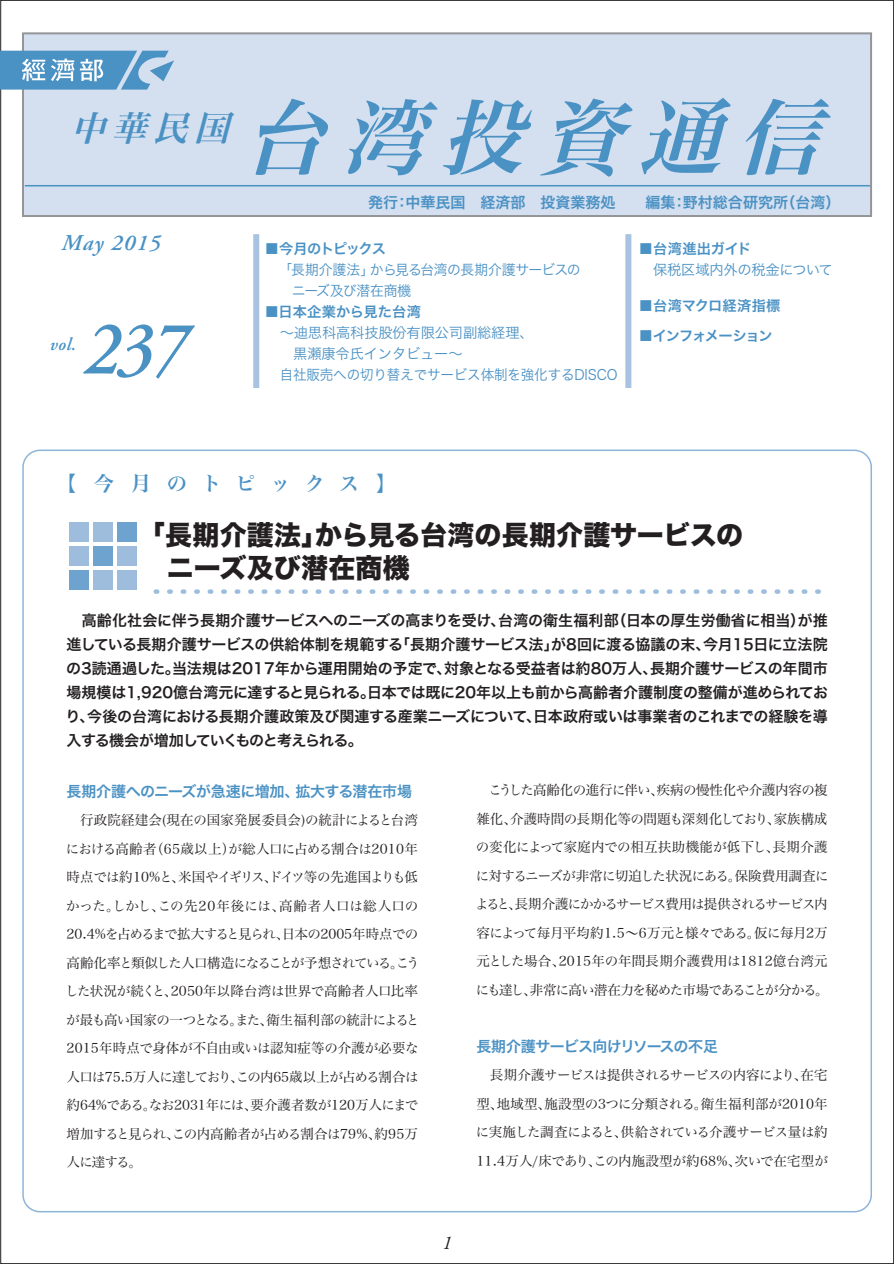
<style>
.page{position:relative;width:894px;height:1264px;background:#fff}
.page>*{position:absolute;margin:0;border:0;box-sizing:border-box;transform-origin:0 0}
.t1{font:italic 82.5px "Hira Min Pro W6 90 pv RKSJ H";letter-spacing:.2em;color:#4a91c4}
.t2{font:italic 600 76.5px "Adobe Garamond Pro";color:#4a91c4;scale:.9 1}
.t3{font:italic 34.5px "Hira Min Pro W6 90 pv RKSJ H";color:#4a91c4}
.t4{font:27px/33px "Hira Kaku Std W8 90 pv RKSJ H";letter-spacing:.01em;color:#231f20}
.t5{font:italic 600 22.5px "Adobe Garamond Pro";letter-spacing:.05em;color:#4a91c4}
.t6{font:20.25px "Hira Min Pro W6 90 pv RKSJ H";letter-spacing:.695em;color:#4a91c4}
.t7{font:italic 19.5px "Adobe Garamond Pro";color:#231f20}
.t8{font:italic 600 18px "Adobe Garamond Pro";color:#4a91c4}
.t9{font:15px/24px "Hira Kaku Pro W6 90 pv RKSJ H";letter-spacing:-.035em;color:#231f20;text-align:justify}
.t10{font:15px "Hira Kaku Pro W6 90 pv RKSJ H";letter-spacing:-.035em;color:#4a91c4}
.t11{font:15px "Hira Kaku Pro N W6 90 pv RKSJ H";color:#4a91c4}
.t12{font:14.25px/21px "Hira Kaku Pro W3 90 pv RKSJ H";letter-spacing:-.01em;color:#4a91c4}
.t13{font:14.25px "Hira Kaku Pro W3 90 pv RKSJ H";letter-spacing:-.01em;color:#4a91c4;scale:.95 1}
.t14{font:14.25px "Hira Kaku Pro W6 90 pv RKSJ H";color:#4a91c4}
.t15{font:14.25px "Hira Kaku Pro W6 90 pv RKSJ H";letter-spacing:.015em;color:#4a91c4}
.t16{font:14.25px "Hira Kaku Pro W6 90 pv RKSJ H";letter-spacing:-.075em;color:#4a91c4}
.t17{font:14.25px "Hira Kaku Pro W6 90 pv RKSJ H";letter-spacing:-.09em;color:#4a91c4}
.t18{font:13.5px/28.5px "Hira Min Pro W3 90 pv RKSJ H";letter-spacing:-.03em;color:#231f20;text-align:justify}
</style>
<div class="page">
<div style="left:22px;top:32px;width:850px;height:185px;background:#d4dfef"></div>
<hr style="left:25px;top:185px;width:845px;height:1px;background:#4a91c4">
<svg style="left:0;top:51px;width:174px;height:39px;background:#73a9d1"></svg>
<div style="left:625px;top:234px;width:6px;height:154px;background:#a7c3e1"></div>
<svg style="left:156px;top:589px;width:665px;height:5px"></svg>
<div style="left:253px;top:234px;width:6px;height:154px;background:#a7c3e1"></div>
<div style="left:69px;top:571px;width:19px;height:19px;background:#6ea2cf"></div>
<div style="left:69px;top:547px;width:19px;height:19px;background:#9ebddd"></div>
<div style="left:69px;top:523px;width:19px;height:19px;background:#9ebddd"></div>
<div style="left:93px;top:571px;width:19px;height:19px;background:#9ebddd"></div>
<div style="left:93px;top:547px;width:19px;height:19px;background:#6ea2cf"></div>
<div style="left:93px;top:523px;width:19px;height:19px;background:#9ebddd"></div>
<div style="left:117px;top:571px;width:19px;height:19px;background:#9ebddd"></div>
<div style="left:117px;top:547px;width:19px;height:19px;background:#9ebddd"></div>
<div style="left:117px;top:523px;width:19px;height:19px;background:#6ea2cf"></div>
<h3 class="t3" style="left:71px;top:115px;width:169px">中華民国</h3>
<h3 class="t5" style="left:62px;top:229px;width:100px">May 2015</h3>
<h3 class="t8" style="left:50px;top:333px;width:28px">vol.</h3>
<h2 class="t2" style="left:84px;top:302px;width:115px">237</h2>
<h1 class="t1" style="left:242px;top:106px;width:579px">台湾投資通信</h1>
<p class="t11" style="left:368px;top:196px;width:474px">発行：中華民国　経済部　投資業務処　　編集：野村総合研究所（台湾）</p>
<p class="t17" style="left:265px;top:243px;width:123px">■今月のトピックス</p>
<p class="t12" style="left:292px;top:261px;width:290px;text-indent:-13px">「長期介護法」から見る台湾の長期介護サービスのニーズ及び潜在商機</p>
<p class="t14" style="left:265px;top:306px;width:158px">■日本企業から見た台湾</p>
<p class="t12" style="left:265px;top:324px;width:270px;text-indent:15px">～迪思科高科技股份有限公司副総経理、　　黒瀬康令氏インタビュー～</p>
<p class="t13" style="left:280px;top:369px;width:357px">自社販売への切り替えでサービス体制を強化するDISCO</p>
<p class="t14" style="left:639px;top:243px;width:114px">■台湾進出ガイド</p>
<p class="t12" style="left:639px;top:261px;width:195px">　保税区域内外の税金について</p>
<p class="t15" style="left:639px;top:300px;width:143px">■台湾マクロ経済指標</p>
<p class="t16" style="left:639px;top:330px;width:135px">■インフォメーション</p>
<h3 class="t6" style="left:56px;top:476px;width:341px">【今月のトピックス】</h3>
<h3 class="t4" style="left:167px;top:522px;width:578px;text-indent:-29px">「長期介護法」から見る台湾の長期介護サービスのニーズ及び潜在商機</h3>
<p class="t9" style="left:66px;top:611px;width:764px">　高齢化社会に伴う長期介護サービスへのニーズの高まりを受け、台湾の衛生福利部（日本の厚生労働省に相当）が推進している長期介護サービスの供給体制を規範する「長期介護サービス法」が8回に渡る協議の末、今月15日に立法院の3読通過した。当法規は2017年から運用開始の予定で、対象となる受益者は約80万人、長期介護サービスの年間市場規模は1,920億台湾元に達すると見られる。日本では既に20年以上も前から高齢者介護制度の整備が進められており、今後の台湾における長期介護政策及び関連する産業ニーズについて、日本政府或いは事業者のこれまでの経験を導入する機会が増加していくものと考えられる。</p>
<p class="t18" style="left:475px;top:778px;width:355px">　こうした高齢化の進行に伴い、疾病の慢性化や介護内容の複雑化、介護時間の長期化等の問題も深刻化しており、家族構成の変化によって家庭内での相互扶助機能が低下し、長期介護に対するニーズが非常に切迫した状況にある。保険費用調査によると、長期介護にかかるサービス費用は提供されるサービス内容によって每月平均約1.5～6万元と様々である。仮に每月2万元とした場合、2015年の年間長期介護費用は1812億台湾元にも達し、非常に高い潜在力を秘めた市場であることが分かる。</p>
<p class="t10" style="left:67px;top:785px;width:347px">長期介護へのニーズが急速に増加、拡大する潜在市場</p>
<p class="t18" style="left:65px;top:807px;width:356px">　行政院経建会(現在の国家発展委員会)の統計によると台湾における高齢者（65歳以上）が総人口に占める割合は2010年時点では約10%と、米国やイギリス、ドイツ等の先進国よりも低かった。しかし、この先20年後には、高齢者人口は総人口の20.4%を占めるまで拡大すると見られ、日本の2005年時点での高齢化率と類似した人口構造になることが予想されている。こうした状況が続くと、2050年以降台湾は世界で高齢者人口比率が最も高い国家の一つとなる。また、衛生福利部の統計によると2015年時点で身体が不自由或いは認知症等の介護が必要な人口は75.5万人に達しており、この内65歳以上が占める割合は約64%である。なお2031年には、要介護者数が120万人にまで増加すると見られ、この内高齢者が占める割合は79%、約95万人に達する。</p>
<p class="t10" style="left:476px;top:1040px;width:243px">長期介護サービス向けリソースの不足</p>
<p class="t18" style="left:476px;top:1063px;width:354px">　長期介護サービスは提供されるサービスの内容により、在宅型、地域型、施設型の3つに分類される。衛生福利部が2010年に実施した調査によると、供給されている介護サービス量は約11.4万人/床であり、この内施設型が約68%、次いで在宅型が</p>
<h3 class="t7" style="left:442px;top:1230px;width:11px">1</h3>
</div>
